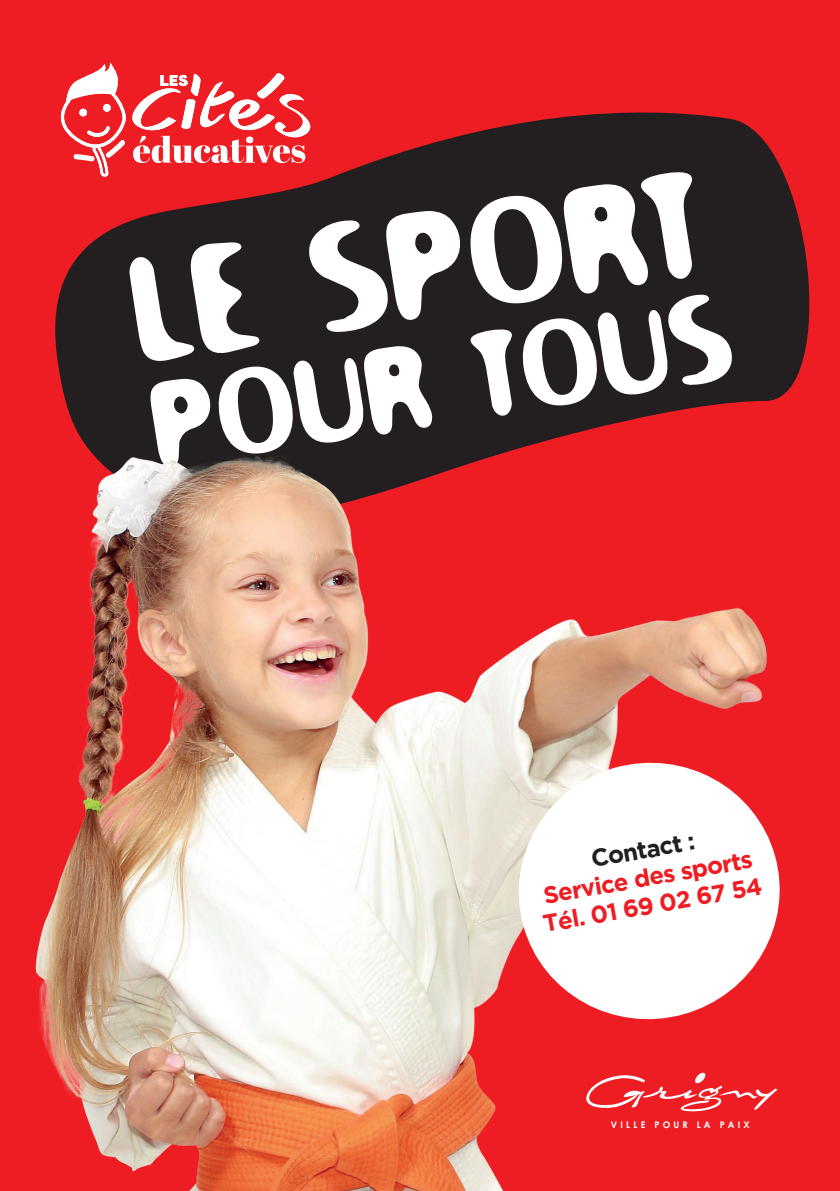
<style>
.page{position:relative;width:840px;height:1191px;background:#fff}
.page>*{position:absolute;margin:0;border:0;box-sizing:border-box;transform-origin:0 0}
.t1{font:171.8px "Moony Cat";color:#fff}
.t2{font:139px "Moony Cat";color:#fff}
.t3{font:700 24px/28px "Gotham";color:#ee1d23}
.t4{font:700 24px "Gotham";color:#231f20}
.t5{font:700 9.2px "Century Gothic";letter-spacing:.35em;color:#fff}
</style>
<div class="page">
<div style="left:0;top:0;width:839px;height:1191px;background:#ee1d23"></div>
<svg style="left:64px;top:62px;width:240px;height:42px"></svg>
<svg style="left:55px;top:104px;width:755px;height:310px;fill:#231f20"></svg>
<img style="left:35px;top:414px;width:743px;height:777px">
<svg style="left:504px;top:748px;width:276px;height:285px;fill:#fff"></svg>
<h1 class="t1" style="left:113px;top:211px;width:581px;rotate:-9deg">LE SPORT</h1>
<h2 class="t2" style="left:138px;top:346px;width:588px;rotate:-9deg">POUR TOUS</h2>
<p class="t4" style="left:588px;top:845px;width:106px;rotate:-10deg">Contact :</p>
<p class="t3" style="left:535px;top:882px;width:223px;rotate:-10deg">Service des sports<br>Tél. 01 69 02 67 54</p>
<p class="t5" style="left:610px;top:1118px;width:140px">VILLE POUR LA PAIX</p>
</div>
